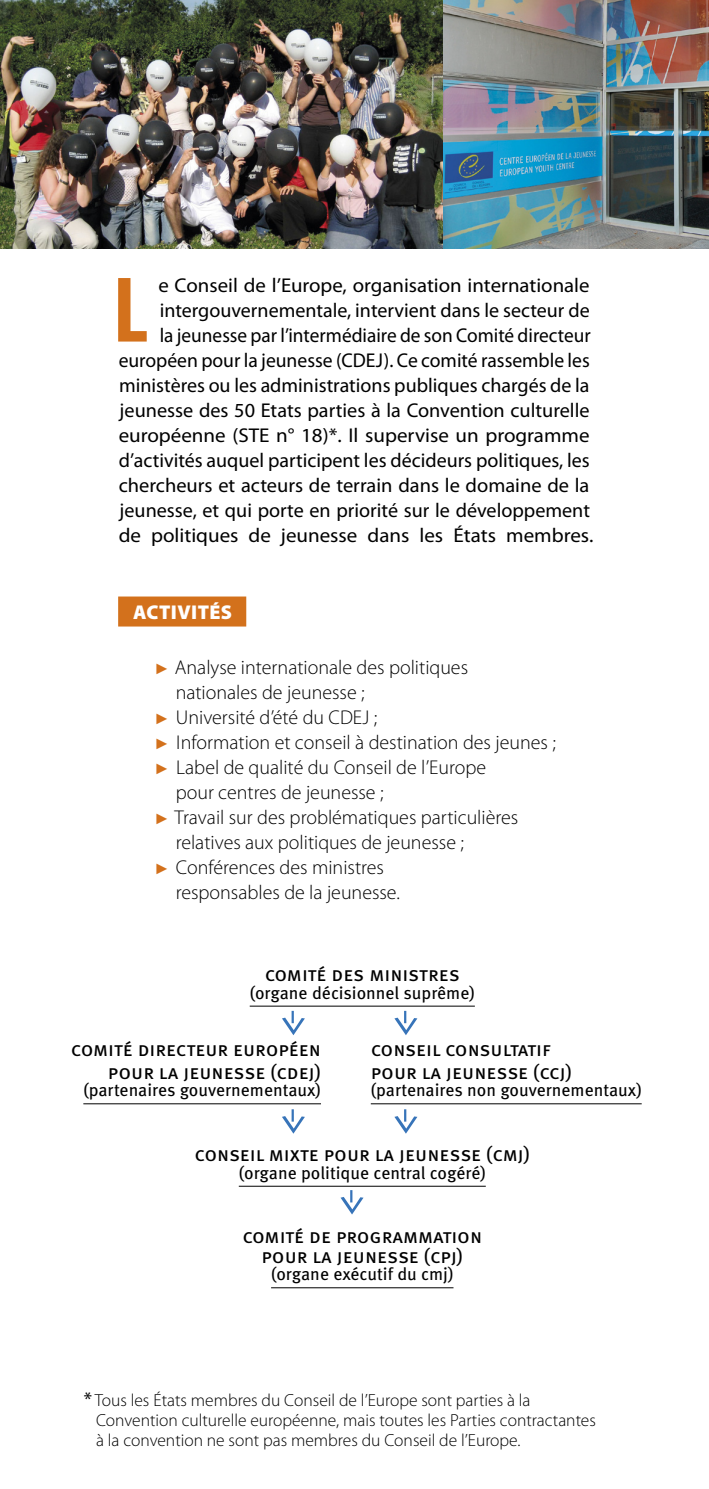
<style>
.page{position:relative;width:709px;height:1489px;background:#fff}
.page>*{position:absolute;margin:0;border:0;box-sizing:border-box;transform-origin:0 0}
._01_Tx_Lettrine_JUST{font:700 condensed 94.25px "Myriad Pro";color:#d3711c}
._01_Tx_Lettrine_JUST-2{font:20px/25px "Myriad Pro";color:#000;text-align:right;scale:1.04 1}
.t1{font:300 20px/25px "Myriad Pro";color:#000}
.Texte_courant{font:20px/22.5px "Meta OT";letter-spacing:-.005em;color:#000;text-align:center}
.TT_01_01_C_-0_FRA{font:900 20px "Myriad Pro";letter-spacing:.02em;color:#fff}
._03_Énumération_FRA{font:300 17.5px/20px "Myriad Pro";color:#000}
.Texte_courant-2{font:17.5px "Meta OT";letter-spacing:-.005em;color:#000}
.s1{font-family:"Arial";font-weight:400;font-size:15px;color:#d3711c}
.s2{font-weight:400;font-size:20px}
</style>
<div class="page">
<div style="left:118px;top:596px;width:128px;height:30px;background:#d3711c"></div>
<img style="left:0;top:0;width:443px;height:248px">
<img style="left:443px;top:0;width:266px;height:248px">
<svg style="left:282px;top:1010px;width:23px;height:25px"></svg>
<svg style="left:282px;top:1109px;width:23px;height:24px"></svg>
<svg style="left:394px;top:1010px;width:23px;height:25px"></svg>
<svg style="left:340px;top:1190px;width:23px;height:24px"></svg>
<svg style="left:394px;top:1109px;width:23px;height:24px"></svg>
<hr style="left:250px;top:1005px;width:225px;height:1px;background:#000">
<hr style="left:239px;top:1185px;width:247px;height:1px;background:#000">
<hr style="left:271px;top:1287px;width:182px;height:1px;background:#000">
<hr style="left:83px;top:1103px;width:238px;height:1px;background:#000">
<hr style="left:371px;top:1103px;width:270px;height:1px;background:#000">
<p class="_01_Tx_Lettrine_JUST-2" style="left:119px;top:272px;width:458px">e Conseil de l’Europe, organisation internationale intergouvernementale, intervient dans le secteur de<br>la jeunesse par l’intermédiaire de son Comité directeur européen pour la jeunesse (CDEJ). Ce comité rassemble les ministères ou les administrations publiques chargés de la jeunesse des 50 Etats parties à la Convention culturelle européenne (STE n° 18)*. Il supervise un programme d’activités auquel participent les décideurs politiques, les chercheurs et acteurs de terrain dans le domaine de la jeunesse, et qui porte en priorité sur le développement de politiques de jeunesse dans les États membres.</p>
<p class="_01_Tx_Lettrine_JUST" style="left:113px;top:251px;width:37px">L</p>
<p class="TT_01_01_C_-0_FRA" style="left:133px;top:599px;width:100px">ACTIVITÉS</p>
<p class="t1" style="left:176px;top:655px;width:294px;text-indent:-21px"><span class="s1">►</span> Analyse internationale des politiques nationales de jeunesse ;</p>
<p class="t1" style="left:154px;top:705px;width:224px"><span class="s1">►</span> Université d’été du CDEJ ;</p>
<p class="t1" style="left:154px;top:730px;width:403px"><span class="s1">►</span> Information et conseil à destination des jeunes ;</p>
<p class="t1" style="left:176px;top:755px;width:312px;text-indent:-21px"><span class="s1">►</span> Label de qualité du Conseil de l’Europe pour centres de jeunesse ;</p>
<p class="t1" style="left:176px;top:805px;width:344px;text-indent:-21px"><span class="s1">►</span> Travail sur des problématiques particulières relatives aux politiques de jeunesse ;</p>
<p class="t1" style="left:176px;top:855px;width:226px;text-indent:-21px"><span class="s1">►</span> Conférences des ministres responsables de la jeunesse.</p>
<p class="Texte_courant" style="left:265px;top:963px;width:197px">comité des ministres</p>
<p class="Texte_courant-2" style="left:250px;top:981px;width:227px">(organe décisionnel suprême)</p>
<p class="Texte_courant" style="left:71px;top:1038px;width:251px;text-align:right">comité directeur européen pour la jeunesse (cdej)</p>
<p class="Texte_courant-2" style="left:83px;top:1079px;width:239px">(partenaires gouvernementaux)</p>
<p class="Texte_courant" style="left:371px;top:1038px;width:203px;text-align:left">conseil consultatif pour la jeunesse (ccj)</p>
<p class="Texte_courant-2" style="left:371px;top:1079px;width:272px">(partenaires non gouvernementaux)</p>
<p class="Texte_courant" style="left:194px;top:1143px;width:337px">conseil mixte pour la jeunesse (cmj)</p>
<p class="Texte_courant-2" style="left:239px;top:1161px;width:248px">(organe politique central cogéré)</p>
<p class="Texte_courant" style="left:242px;top:1225px;width:241px;line-height:20px">comité de programmation pour la jeunesse (cpj)</p>
<p class="Texte_courant-2" style="left:271px;top:1263px;width:184px">(organe exécutif du cmj)</p>
<p class="_03_Énumération_FRA" style="left:96px;top:1389px;width:501px;text-indent:-12px"><span class="s2">*</span> Tous les États membres du Conseil de l’Europe sont parties à la<br>Convention culturelle européenne, mais toutes les Parties contractantes à la convention ne sont pas membres du Conseil de l’Europe.</p>
</div>
